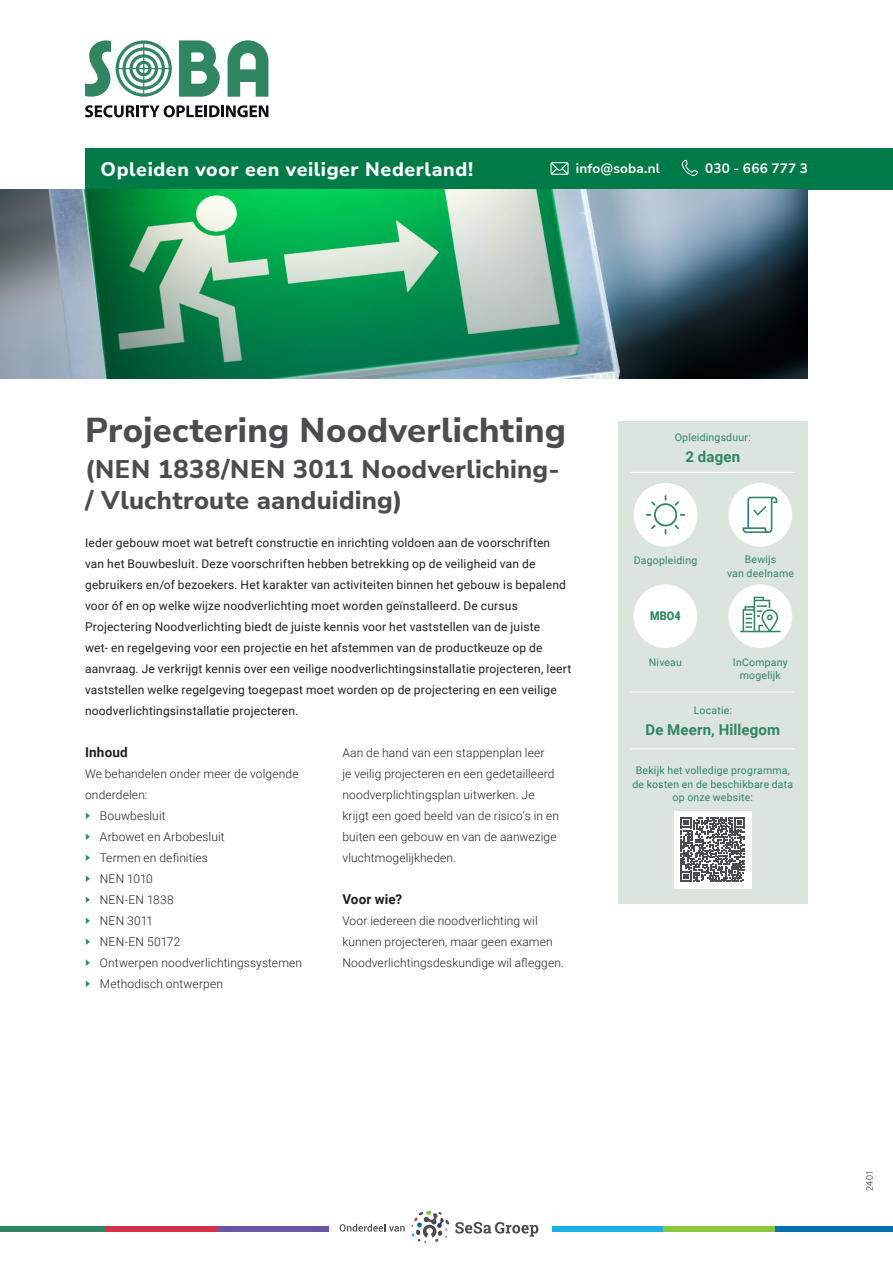
<style>
.page{position:relative;width:893px;height:1263px;background:#fff}
.page>*{position:absolute;margin:0;border:0;box-sizing:border-box;transform-origin:0 0}
.opleidingsnaam{font:800 34.5px "Nunito Sans";letter-spacing:.01em;color:#4b4c4d}
.opleidingsnaam-2{font:800 25.5px/31.5px "Nunito Sans";letter-spacing:.01em;color:#4b4c4d}
.t1{font:800 19.5px "Nunito Sans";letter-spacing:.03em;color:#fff}
.sidebar_tekstjes_groot{font:700 15px "Roboto";letter-spacing:.01em;color:#308662}
.t2{font:700 13.5px "Nunito Sans";letter-spacing:.01em;color:#fff}
.TK2{font:700 13.5px "Roboto";letter-spacing:.015em;color:#231f20}
.opleiding_intro{font:12px/21px "Roboto";letter-spacing:.015em;color:#231f20}
.platte_tekst{font:300 12px/21px "Roboto";letter-spacing:.01em;color:#231f20}
.t3{font:900 12px "Roboto";color:#308662;scale:.9 1}
.sidebar_tekstjes_klein{font:10.5px/13.5px "Roboto";letter-spacing:.02em;color:#308662;text-align:center}
.t4{font:300 9px "Roboto";color:#231f20}
</style>
<div class="page">
<div style="left:775px;top:1226px;width:118px;height:5px;background:#0071ad"></div>
<div style="left:0;top:1226px;width:105px;height:5px;background:#308662"></div>
<div style="left:105px;top:1226px;width:112px;height:5px;background:#d63247"></div>
<div style="left:217px;top:1226px;width:111px;height:5px;background:#6c55a3"></div>
<div style="left:552px;top:1226px;width:111px;height:5px;background:#1aafe5"></div>
<div style="left:663px;top:1226px;width:112px;height:5px;background:#8bc63e"></div>
<svg style="left:340px;top:1224px;width:65px;height:7px"></svg>
<svg style="left:455px;top:1222px;width:83px;height:14px"></svg>
<svg style="left:411px;top:1210px;width:38px;height:33px"></svg>
<div style="left:85px;top:148px;width:808px;height:42px;background:#007a46"></div>
<svg style="left:550px;top:162px;width:19px;height:13px"></svg>
<svg style="left:682px;top:160px;width:16px;height:16px"></svg>
<svg style="left:85px;top:40px;width:183px;height:77px"></svg>
<div style="left:618px;top:421px;width:190px;height:483px;background:#dce5dd"></div>
<div style="left:674px;top:811px;width:77px;height:77px;background:#fff"></div>
<svg style="left:680px;top:817px;width:65px;height:65px"></svg>
<hr style="left:631px;top:472px;width:164px;height:1px;background:#fff">
<hr style="left:631px;top:748px;width:164px;height:1px;background:#fff">
<hr style="left:631px;top:692px;width:164px;height:1px;background:#fff">
<div style="left:633px;top:584px;width:64px;height:64px;background:#fff;border-radius:50%"></div>
<div style="left:728px;top:584px;width:64px;height:64px;background:#fff;border-radius:50%"></div>
<svg style="left:740px;top:597px;width:40px;height:35px"></svg>
<div style="left:634px;top:483px;width:63px;height:64px;background:#fff;border-radius:50%"></div>
<svg style="left:646px;top:495px;width:39px;height:39px"></svg>
<div style="left:728px;top:483px;width:64px;height:64px;background:#fff;border-radius:50%"></div>
<svg style="left:742px;top:497px;width:35px;height:36px"></svg>
<img style="left:0;top:190px;width:808px;height:189px">
<h3 class="t1" style="left:101px;top:155px;width:374px">Opleiden voor een veiliger Nederland!</h3>
<p class="t2" style="left:576px;top:158px;width:86px">info@soba.nl</p>
<p class="t2" style="left:705px;top:158px;width:104px">030 - 666 777 3</p>
<p class="opleidingsnaam" style="left:85px;top:406px;width:483px">Projectering Noodverlichting</p>
<p class="opleidingsnaam-2" style="left:85px;top:452px;width:476px">(NEN 1838/NEN 3011 Noodverliching-/ Vluchtroute aanduiding)</p>
<p class="opleiding_intro" style="left:85px;top:532px;width:488px">Ieder gebouw moet wat betreft constructie en inrichting voldoen aan de voorschriften van het Bouwbesluit. Deze voorschriften hebben betrekking op de veiligheid van de gebruikers en/of bezoekers. Het karakter van activiteiten binnen het gebouw is bepalend voor óf en op welke wijze noodverlichting moet worden geïnstalleerd. De cursus Projectering Noodverlichting biedt de juiste kennis voor het vaststellen van de juiste<br>wet- en regelgeving voor een projectie en het afstemmen van de productkeuze op de aanvraag. Je verkrijgt kennis over een veilige noodverlichtingsinstallatie projecteren, leert vaststellen welke regelgeving toegepast moet worden op de projectering en een veilige noodverlichtingsinstallatie projecteren.</p>
<p class="TK2" style="left:85px;top:743px;width:44px">Inhoud</p>
<p class="platte_tekst" style="left:85px;top:763px;width:215px">We behandelen onder meer de volgende onderdelen:</p>
<p class="platte_tekst" style="left:100px;top:805px;width:67px">Bouwbesluit</p>
<p class="platte_tekst" style="left:100px;top:826px;width:126px">Arbowet en Arbobesluit</p>
<p class="platte_tekst" style="left:100px;top:847px;width:110px">Termen en definities</p>
<p class="platte_tekst" style="left:100px;top:868px;width:54px">NEN 1010</p>
<p class="platte_tekst" style="left:100px;top:889px;width:75px">NEN-EN 1838</p>
<p class="platte_tekst" style="left:100px;top:910px;width:55px">NEN 3011</p>
<p class="platte_tekst" style="left:100px;top:931px;width:82px">NEN-EN 50172</p>
<p class="platte_tekst" style="left:100px;top:952px;width:204px">Ontwerpen noodverlichtingssystemen</p>
<p class="platte_tekst" style="left:100px;top:973px;width:125px">Methodisch ontwerpen</p>
<p class="platte_tekst" style="left:342px;top:742px;width:218px">Aan de hand van een stappenplan leer<br>je veilig projecteren en een gedetailleerd noodverplichtingsplan uitwerken. Je krijgt een goed beeld van de risico’s in en buiten een gebouw en van de aanwezige vluchtmogelijkheden.</p>
<p class="TK2" style="left:342px;top:890px;width:61px">Voor wie?</p>
<p class="platte_tekst" style="left:342px;top:910px;width:223px">Voor iedereen die noodverlichting wil kunnen projecteren, maar geen examen<br>Noodverlichtingsdeskundige wil afleggen.</p>
<p class="sidebar_tekstjes_klein" style="left:675px;top:430px;width:78px">Opleidingsduur:</p>
<p class="sidebar_tekstjes_groot" style="left:686px;top:446px;width:56px">2 dagen</p>
<p class="sidebar_tekstjes_klein" style="left:634px;top:554px;width:65px">Dagopleiding</p>
<p class="sidebar_tekstjes_klein" style="left:727px;top:552px;width:68px">Bewijs<br>van deelname</p>
<p class="t3" style="left:650px;top:608px;width:36px">MBO4</p>
<p class="sidebar_tekstjes_klein" style="left:649px;top:655px;width:35px">Niveau</p>
<p class="sidebar_tekstjes_klein" style="left:733px;top:655px;width:56px">InCompany mogelijk</p>
<p class="sidebar_tekstjes_klein" style="left:694px;top:703px;width:40px">Locatie:</p>
<p class="sidebar_tekstjes_groot" style="left:645px;top:719px;width:136px">De Meern, Hillegom</p>
<p class="sidebar_tekstjes_klein" style="left:632px;top:763px;width:162px">Bekijk het volledige programma, de kosten en de beschikbare data op onze website:</p>
<p class="t4" style="left:863px;top:1191px;width:22px;rotate:-90deg">2401</p>
</div>
